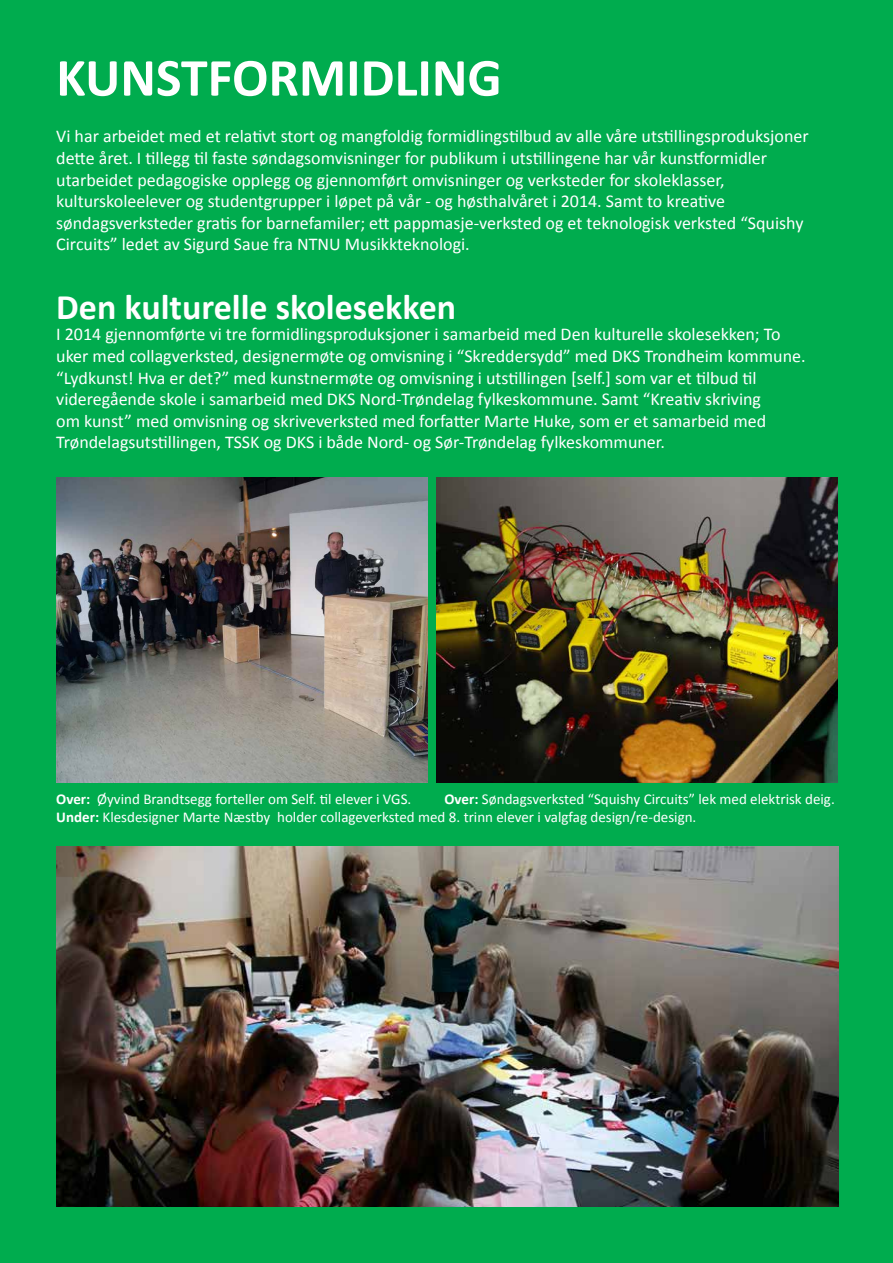
<style>
.page{position:relative;width:893px;height:1263px;background:#00ac4e}
.page>*{position:absolute;margin:0;border:0;box-sizing:border-box;transform-origin:0 0}
.t1{font:700 54px "Calibri";color:#fff}
.t2{font:700 36px "Calibri";color:#fff}
.t3{font:18px/21.6px "Calibri";color:#fff}
.t4{font:15px/18px "Calibri";color:#fff}
.s1{font-weight:700}
</style>
<div class="page">
<img style="left:437px;top:477px;width:401px;height:305px">
<img style="left:56px;top:846px;width:783px;height:361px">
<img style="left:56px;top:477px;width:371px;height:305px">
<h1 class="t1" style="left:56px;top:39px;width:447px">KUNSTFORMIDLING</h1>
<p class="t3" style="left:56px;top:125px;width:754px">Vi har arbeidet med et relativt stort og mangfoldig formidlingstilbud av alle våre utstillingsproduksjoner dette året. I tillegg til faste søndagsomvisninger for publikum i utstillingene har vår kunstformidler utarbeidet pedagogiske opplegg og gjennomført omvisninger og verksteder for skoleklasser, kulturskoleelever og studentgrupper i løpet på vår - og høsthalvåret i 2014. Samt to kreative søndagsverksteder gratis for barnefamiler; ett pappmasje-verksted og et teknologisk verksted “Squishy Circuits” ledet av Sigurd Saue fra NTNU Musikkteknologi.</p>
<h2 class="t2" style="left:56px;top:281px;width:401px">Den kulturelle skolesekken</h2>
<p class="t3" style="left:56px;top:323px;width:751px">I 2014 gjennomførte vi tre formidlingsproduksjoner i samarbeid med Den kulturelle skolesekken; To uker med collagverksted, designermøte og omvisning i “Skreddersydd” med DKS Trondheim kommune. “Lydkunst! Hva er det?” med kunstnermøte og omvisning i utstillingen [self.] som var et tilbud til videregående skole i samarbeid med DKS Nord-Trøndelag fylkeskommune. Samt “Kreativ skriving<br>om kunst” med omvisning og skriveverksted med forfatter Marte Huke, som er et samarbeid med Trøndelagsutstillingen, TSSK og DKS i både Nord- og Sør-Trøndelag fylkeskommuner.</p>
<p class="t4" style="left:56px;top:790px;width:357px"><span class="s1">Over:</span> Øyvind Brandtsegg forteller om Self. til elever i VGS.</p>
<p class="t4" style="left:56px;top:790px;width:780px;text-indent:388px"><span class="s1">Over:</span> Søndagsverksted “Squishy Circuits” lek med elektrisk deig.<br><span class="s1">Under:</span> Klesdesigner Marte Næstby holder collageverksted med 8. trinn elever i valgfag design/re-design.</p>
</div>
